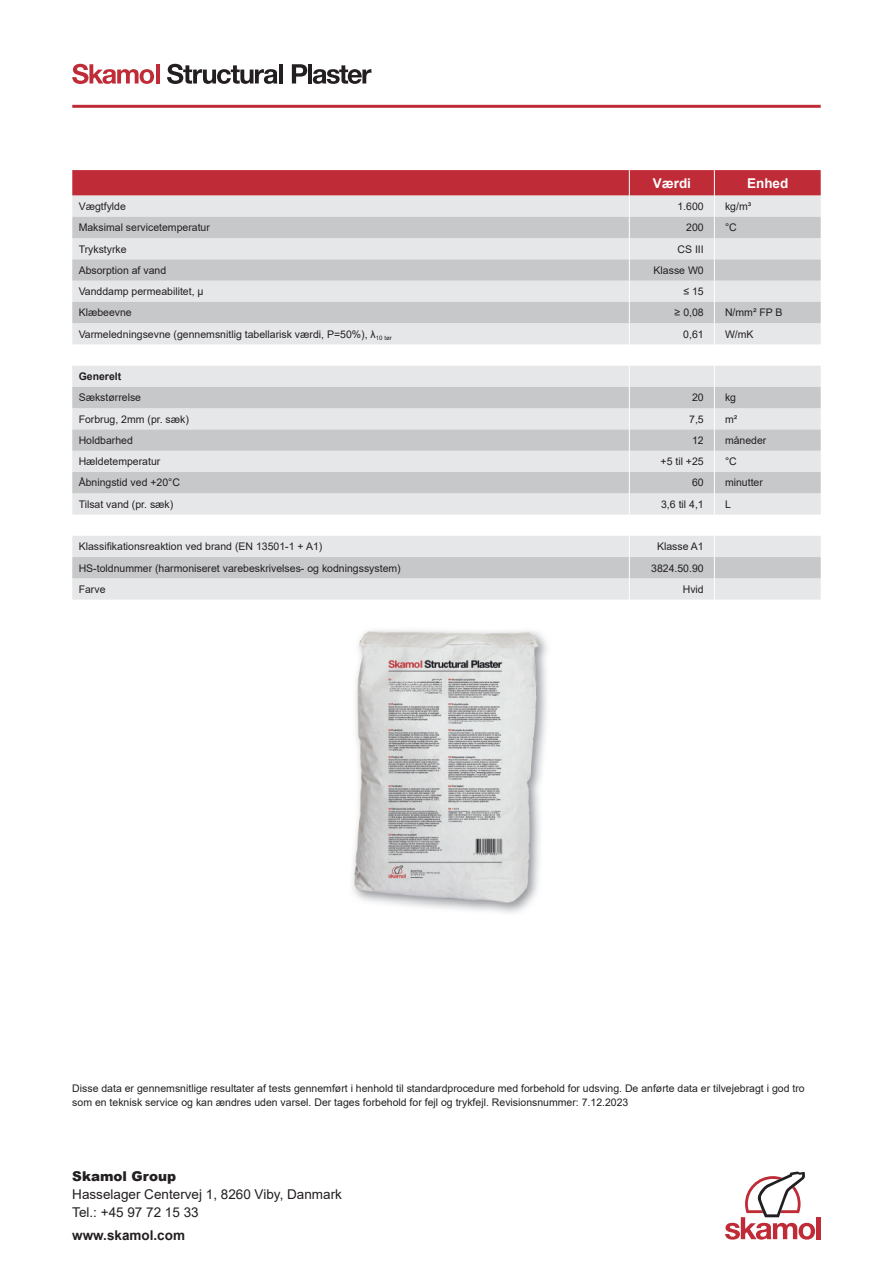
<style>
.page{position:relative;width:893px;height:1263px;background:#fff}
.page>*{position:absolute;margin:0;border:0;box-sizing:border-box;transform-origin:0 0}
.t1{font:13.5px/18px "Arial";color:#231f20}
.t2{font:700 13.5px "Arial";color:#231f20}
.t3{font:900 13.5px "Arial";color:#231f20}
.t4{font:700 13.5px "Arial";color:#fff}
.t5{font:10.5px/13.5px "Arial";color:#231f20}
.t6{font:700 10.5px "Arial";color:#231f20}
</style>
<div class="page">
<svg style="left:72px;top:64px;width:82px;height:20px"></svg>
<hr style="left:157px;top:64px;width:3px;height:19px;background:#bf2b37">
<svg style="left:167px;top:64px;width:110px;height:20px"></svg>
<hr style="left:279px;top:64px;width:3px;height:19px;background:#231f20">
<svg style="left:292px;top:64px;width:15px;height:19px"></svg>
<hr style="left:308px;top:64px;width:4px;height:19px;background:#231f20">
<svg style="left:313px;top:65px;width:58px;height:19px"></svg>
<img style="left:352px;top:630px;width:195px;height:283px">
<img style="left:354px;top:631px;width:185px;height:272px">
<hr style="left:72px;top:105px;width:749px;height:3px;background:#bf2b37">
<div style="left:816px;top:1217px;width:5px;height:22px;background:#bf2b37"></div>
<svg style="left:725px;top:1171px;width:90px;height:68px"></svg>
<svg style="left:72px;top:170px;width:749px;height:430px;background:#dbd3d6"></svg>
<p class="t4" style="left:653px;top:173px;width:40px">Værdi</p>
<p class="t4" style="left:747px;top:173px;width:43px">Enhed</p>
<p class="t5" style="left:79px;top:200px;width:49px">Vægtfylde</p>
<p class="t5" style="left:677px;top:200px;width:28px">1.600</p>
<p class="t5" style="left:725px;top:200px;width:28px">kg/m³</p>
<p class="t5" style="left:79px;top:221px;width:133px">Maksimal servicetemperatur</p>
<p class="t5" style="left:686px;top:221px;width:19px">200</p>
<p class="t5" style="left:725px;top:221px;width:13px">°C</p>
<p class="t5" style="left:79px;top:242px;width:50px">Trykstyrke</p>
<p class="t5" style="left:677px;top:242px;width:28px">CS III</p>
<p class="t5" style="left:79px;top:263px;width:89px">Absorption af vand</p>
<p class="t5" style="left:654px;top:263px;width:52px">Klasse W0</p>
<p class="t5" style="left:79px;top:285px;width:126px">Vanddamp permeabilitet, μ</p>
<p class="t5" style="left:683px;top:285px;width:22px">≤ 15</p>
<p class="t5" style="left:79px;top:306px;width:55px">Klæbeevne</p>
<p class="t5" style="left:675px;top:306px;width:31px">≥ 0,08</p>
<p class="t5" style="left:725px;top:306px;width:59px">N/mm² FP B</p>
<p class="t5" style="left:79px;top:327px;width:315px">Varmeledningsevne (gennemsnitlig tabellarisk værdi, P=50%), λ<sub>10</sub> <sub>tør</sub></p>
<p class="t5" style="left:683px;top:327px;width:22px">0,61</p>
<p class="t5" style="left:725px;top:327px;width:30px">W/mK</p>
<p class="t6" style="left:79px;top:369px;width:44px">Generelt</p>
<p class="t5" style="left:79px;top:391px;width:64px">Sækstørrelse</p>
<p class="t5" style="left:692px;top:391px;width:13px">20</p>
<p class="t5" style="left:725px;top:391px;width:13px">kg</p>
<p class="t5" style="left:79px;top:412px;width:112px">Forbrug, 2mm (pr. sæk)</p>
<p class="t5" style="left:689px;top:412px;width:16px">7,5</p>
<p class="t5" style="left:725px;top:412px;width:14px">m²</p>
<p class="t5" style="left:79px;top:433px;width:56px">Holdbarhed</p>
<p class="t5" style="left:692px;top:433px;width:13px">12</p>
<p class="t5" style="left:725px;top:433px;width:43px">måneder</p>
<p class="t5" style="left:79px;top:455px;width:83px">Hældetemperatur</p>
<p class="t5" style="left:661px;top:455px;width:45px">+5 til +25</p>
<p class="t5" style="left:725px;top:455px;width:13px">°C</p>
<p class="t5" style="left:79px;top:476px;width:103px">Åbningstid ved +20°C</p>
<p class="t5" style="left:692px;top:476px;width:13px">60</p>
<p class="t5" style="left:725px;top:476px;width:39px">minutter</p>
<p class="t5" style="left:79px;top:497px;width:96px">Tilsat vand (pr. sæk)</p>
<p class="t5" style="left:661px;top:497px;width:44px">3,6 til 4,1</p>
<p class="t5" style="left:725px;top:497px;width:7px">L</p>
<p class="t5" style="left:79px;top:540px;width:245px">Klassifikationsreaktion ved brand (EN 13501-1 + A1)</p>
<p class="t5" style="left:657px;top:540px;width:48px">Klasse A1</p>
<p class="t5" style="left:79px;top:561px;width:324px">HS-toldnummer (harmoniseret varebeskrivelses- og kodningssystem)</p>
<p class="t5" style="left:651px;top:561px;width:54px">3824.50.90</p>
<p class="t5" style="left:79px;top:582px;width:28px">Farve</p>
<p class="t5" style="left:683px;top:582px;width:22px">Hvid</p>
<p class="t5" style="left:72px;top:1081px;width:734px">Disse data er gennemsnitlige resultater af tests gennemført i henhold til standardprocedure med forbehold for udsving. De anførte data er tilvejebragt i god tro som en teknisk service og kan ændres uden varsel. Der tages forbehold for fejl og trykfejl. Revisionsnummer: 7.12.2023</p>
<p class="t3" style="left:72px;top:1166px;width:105px">Skamol Group</p>
<p class="t1" style="left:72px;top:1185px;width:271px">Hasselager Centervej 1, 8260 Viby, Danmark<br>Tel.: +45 97 72 15 33</p>
<p class="t2" style="left:72px;top:1225px;width:114px">www.skamol.com</p>
</div>
